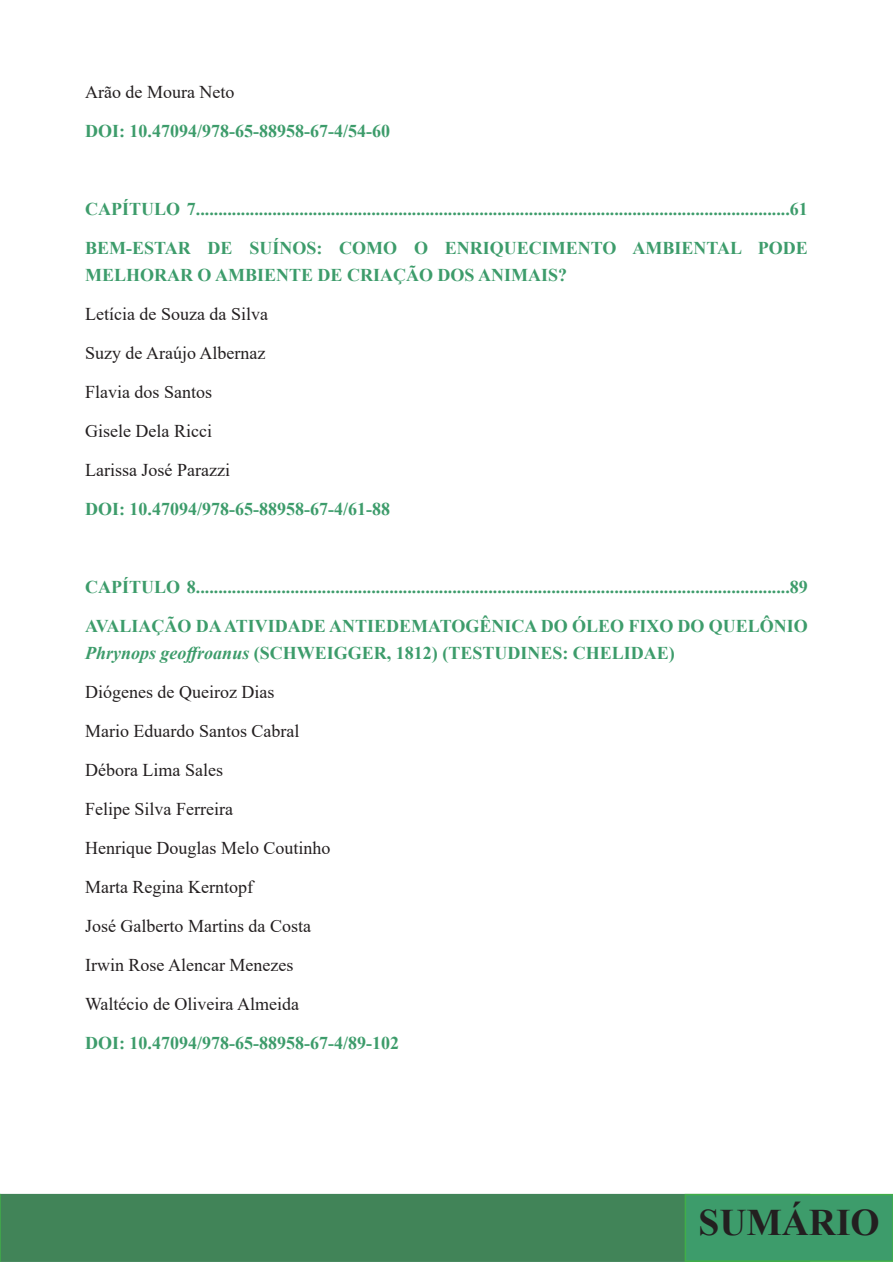
<style>
.page{position:relative;width:893px;height:1263px;background:#fff}
.page>*{position:absolute;margin:0;border:0;box-sizing:border-box;transform-origin:0 0}
.t1{font:700 37.5px "Times New Roman";color:#231f20}
.t2{font:700 18px/27px "Times New Roman";color:#3d9c6b}
.t3{font:18px "Times New Roman";color:#231f20}
.s1{font-style:italic}
</style>
<div class="page">
<div style="left:0;top:1194px;width:810px;height:68px;background:#418458"></div>
<svg style="left:0;top:1194px;width:1px;height:68px"></svg>
<div style="left:685px;top:1194px;width:208px;height:67px;background:#3d9c6b"></div>
<div style="left:685px;top:1194px;width:208px;height:68px;border:2px solid #40ae49"></div>
<p class="t3" style="left:85px;top:79px;width:151px">Arão de Moura Neto</p>
<p class="t2" style="left:85px;top:116px;width:306px">DOI: 10.47094/978-65-88958-67-4/54-60</p>
<p class="t2" style="left:85px;top:194px;width:724px">CAPÍTULO 7....................................................................................................................................61</p>
<p class="t2" style="left:85px;top:233px;width:724px">BEM-ESTAR DE SUÍNOS: COMO O ENRIQUECIMENTO AMBIENTAL PODE<br>MELHORAR O AMBIENTE DE CRIAÇÃO DOS ANIMAIS?</p>
<p class="t3" style="left:85px;top:301px;width:184px">Letícia de Souza da Silva</p>
<p class="t3" style="left:85px;top:340px;width:182px">Suzy de Araújo Albernaz</p>
<p class="t3" style="left:85px;top:379px;width:129px">Flavia dos Santos</p>
<p class="t3" style="left:85px;top:418px;width:128px">Gisele Dela Ricci</p>
<p class="t3" style="left:85px;top:457px;width:146px">Larissa José Parazzi</p>
<p class="t2" style="left:85px;top:494px;width:306px">DOI: 10.47094/978-65-88958-67-4/61-88</p>
<p class="t2" style="left:85px;top:572px;width:724px">CAPÍTULO 8....................................................................................................................................89</p>
<p class="t2" style="left:85px;top:611px;width:724px">AVALIAÇÃO DA ATIVIDADE ANTIEDEMATOGÊNICA DO ÓLEO FIXO DO QUELÔNIO<br><span class="s1">Phrynops geoffroanus</span> (SCHWEIGGER, 1812) (TESTUDINES: CHELIDAE)</p>
<p class="t3" style="left:85px;top:679px;width:191px">Diógenes de Queiroz Dias</p>
<p class="t3" style="left:85px;top:718px;width:216px">Mario Eduardo Santos Cabral</p>
<p class="t3" style="left:85px;top:757px;width:139px">Débora Lima Sales</p>
<p class="t3" style="left:85px;top:796px;width:149px">Felipe Silva Ferreira</p>
<p class="t3" style="left:85px;top:835px;width:247px">Henrique Douglas Melo Coutinho</p>
<p class="t3" style="left:85px;top:874px;width:169px">Marta Regina Kerntopf</p>
<p class="t3" style="left:85px;top:913px;width:227px">José Galberto Martins da Costa</p>
<p class="t3" style="left:85px;top:952px;width:210px">Irwin Rose Alencar Menezes</p>
<p class="t3" style="left:85px;top:991px;width:215px">Waltécio de Oliveira Almeida</p>
<p class="t2" style="left:85px;top:1028px;width:315px">DOI: 10.47094/978-65-88958-67-4/89-102</p>
<h1 class="t1" style="left:698px;top:1196px;width:183px">SUMÁRIO</h1>
</div>
